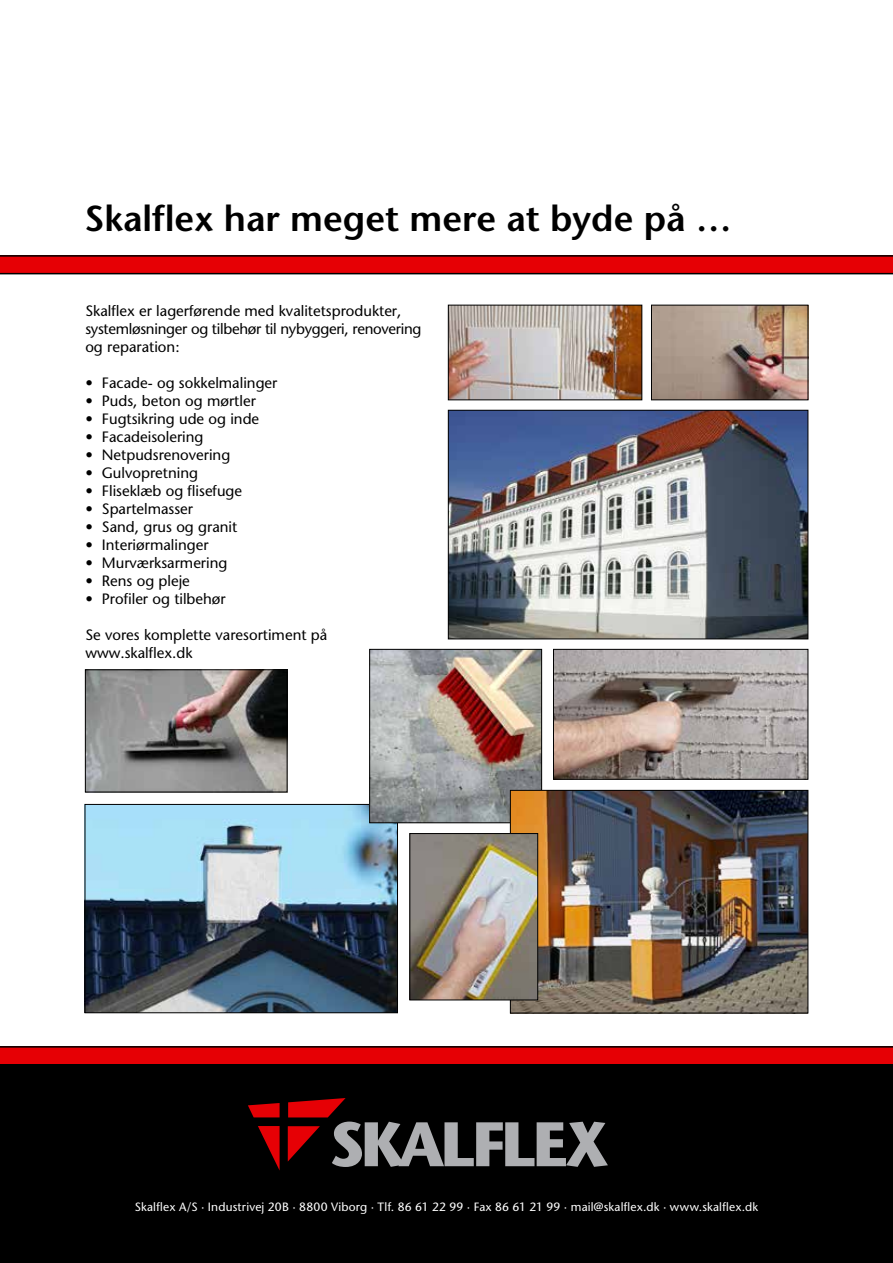
<style>
.page{position:relative;width:893px;height:1263px;background:#fff}
.page>*{position:absolute;margin:0;border:0;box-sizing:border-box;transform-origin:0 0}
.t1{font:600 36px "Stone Sans";color:#000}
.t2{font:15px/18px "Stone Sans";color:#000}
.t3{font:12px "Stone Sans";letter-spacing:.015em;color:#fff}
</style>
<div class="page">
<div style="left:0;top:1063px;width:893px;height:200px;background:#000"></div>
<div style="left:0;top:256px;width:893px;height:17px;background:#e60005"></div>
<div style="left:0;top:1047px;width:893px;height:17px;background:#e60005"></div>
<hr style="left:0;top:255px;width:893px;height:2px;background:#000">
<hr style="left:0;top:1046px;width:893px;height:1px;background:#000">
<hr style="left:0;top:273px;width:893px;height:1px;background:#000">
<svg style="left:248px;top:1103px;width:32px;height:14px"></svg>
<svg style="left:258px;top:1126px;width:22px;height:44px"></svg>
<svg style="left:288px;top:1098px;width:320px;height:69px"></svg>
<img style="left:450px;top:412px;width:356px;height:225px">
<div style="left:448px;top:410px;width:360px;height:229px;border:1px solid #000"></div>
<img style="left:87px;top:806px;width:309px;height:205px">
<div style="left:85px;top:804px;width:313px;height:209px;border:1px solid #000"></div>
<img style="left:371px;top:651px;width:169px;height:170px">
<div style="left:369px;top:649px;width:173px;height:174px;border:1px solid #000"></div>
<img style="left:555px;top:651px;width:251px;height:127px">
<div style="left:553px;top:649px;width:255px;height:131px;border:1px solid #000"></div>
<img style="left:512px;top:792px;width:294px;height:219px">
<div style="left:510px;top:790px;width:298px;height:223px;border:1px solid #000"></div>
<img style="left:411px;top:835px;width:125px;height:163px">
<div style="left:409px;top:833px;width:129px;height:167px;border:1px solid #000"></div>
<img style="left:653px;top:307px;width:153px;height:91px">
<div style="left:651px;top:305px;width:157px;height:95px;border:1px solid #000"></div>
<img style="left:450px;top:307px;width:190px;height:91px">
<div style="left:448px;top:305px;width:194px;height:95px;border:1px solid #000"></div>
<img style="left:87px;top:671px;width:198px;height:119px">
<div style="left:85px;top:669px;width:202px;height:123px;border:1px solid #000"></div>
<h1 class="t1" style="left:85px;top:196px;width:649px">Skalflex har meget mere at byde på …</h1>
<p class="t2" style="left:85px;top:301px;width:338px">Skalflex er lagerførende med kvalitetsprodukter, systemløsninger og tilbehør til nybyggeri, renovering og reparation:</p>
<p class="t2" style="left:85px;top:373px;width:194px">• Facade- og sokkelmalinger</p>
<p class="t2" style="left:85px;top:391px;width:172px">• Puds, beton og mørtler</p>
<p class="t2" style="left:85px;top:409px;width:175px">• Fugtsikring ude og inde</p>
<p class="t2" style="left:85px;top:427px;width:120px">• Facadeisolering</p>
<p class="t2" style="left:85px;top:445px;width:146px">• Netpudsrenovering</p>
<p class="t2" style="left:85px;top:463px;width:114px">• Gulvopretning</p>
<p class="t2" style="left:85px;top:481px;width:158px">• Fliseklæb og flisefuge</p>
<p class="t2" style="left:85px;top:499px;width:109px">• Spartelmasser</p>
<p class="t2" style="left:85px;top:517px;width:153px">• Sand, grus og granit</p>
<p class="t2" style="left:85px;top:535px;width:125px">• Interiørmalinger</p>
<p class="t2" style="left:85px;top:553px;width:144px">• Murværksarmering</p>
<p class="t2" style="left:85px;top:571px;width:106px">• Rens og pleje</p>
<p class="t2" style="left:85px;top:589px;width:142px">• Profiler og tilbehør</p>
<p class="t2" style="left:85px;top:625px;width:243px">Se vores komplette varesortiment på www.skalflex.dk</p>
<p class="t3" style="left:135px;top:1199px;width:625px">Skalflex A/S · Industrivej 20B · 8800 Viborg · Tlf. 86 61 22 99 · Fax 86 61 21 99 · mail@skalflex.dk · www.skalflex.dk</p>
</div>
